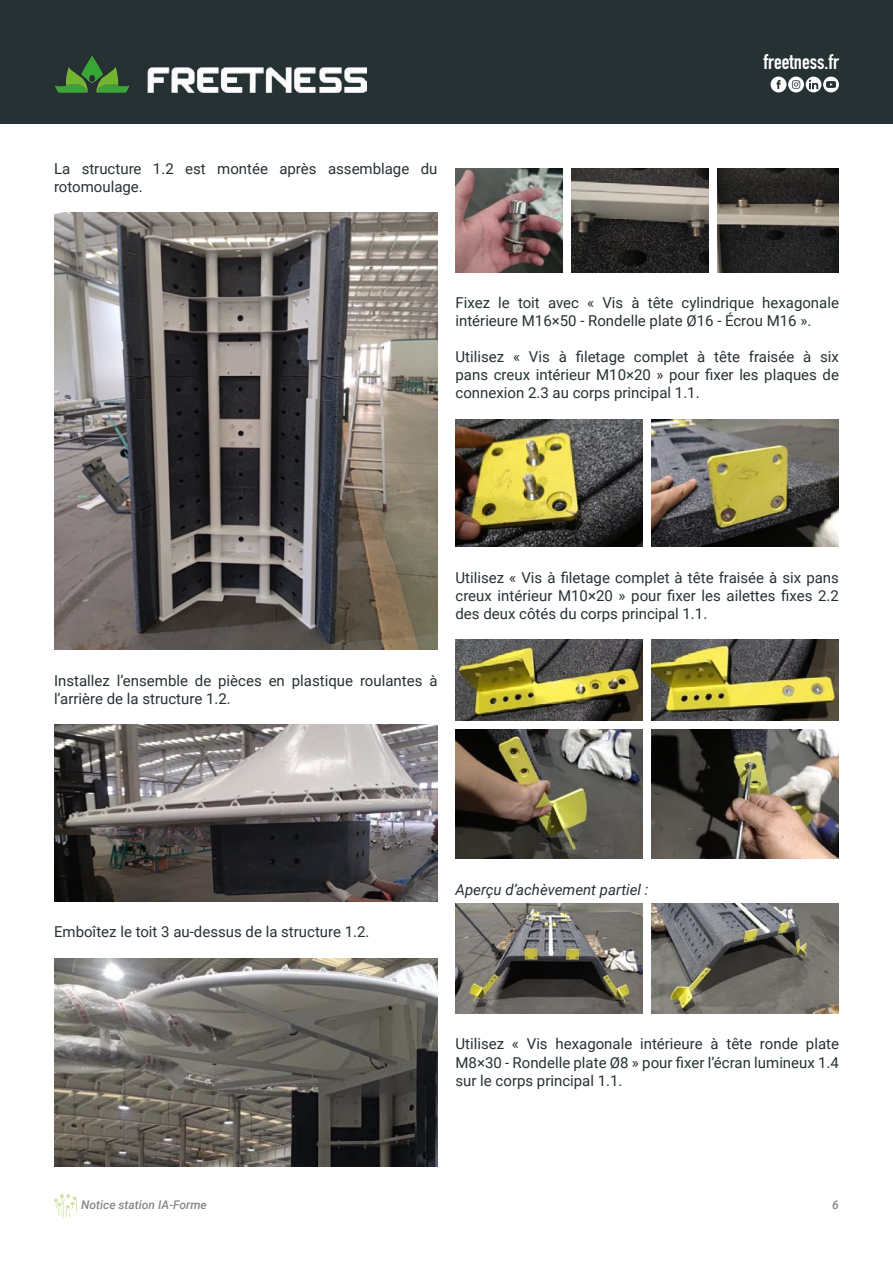
<style>
.page{position:relative;width:893px;height:1263px;background:#fff}
.page>*{position:absolute;margin:0;border:0;box-sizing:border-box;transform-origin:0 0}
.t1{font:700 21px "DIN Condensed";color:#fff}
.t2{font:15px/18px "Roboto";color:#263134}
.t3{font:italic 15px "Roboto";color:#263134}
.t4{font:italic 500 12px "Roboto";color:#878787}
</style>
<div class="page">
<div style="left:0;top:0;width:893px;height:123px;background:#263134"></div>
<svg style="left:771px;top:77px;width:68px;height:15px"></svg>
<img style="left:54px;top:55px;width:313px;height:37px">
<svg style="left:54px;top:1194px;width:23px;height:23px"></svg>
<img style="left:54px;top:213px;width:383px;height:437px">
<img style="left:54px;top:725px;width:383px;height:176px">
<img style="left:54px;top:958px;width:383px;height:208px">
<img style="left:455px;top:169px;width:108px;height:103px">
<img style="left:571px;top:169px;width:138px;height:103px">
<img style="left:717px;top:169px;width:122px;height:103px">
<img style="left:455px;top:419px;width:188px;height:128px">
<img style="left:651px;top:419px;width:188px;height:128px">
<img style="left:455px;top:640px;width:188px;height:81px">
<img style="left:651px;top:640px;width:188px;height:81px">
<img style="left:455px;top:729px;width:188px;height:130px">
<img style="left:651px;top:729px;width:187px;height:130px">
<img style="left:455px;top:903px;width:188px;height:110px">
<img style="left:651px;top:903px;width:188px;height:110px">
<p class="t2" style="left:54px;top:159px;width:385px">La structure 1.2 est montée après assemblage du rotomoulage.</p>
<h1 class="t1" style="left:763px;top:47px;width:77px">freetness.fr</h1>
<p class="t2" style="left:455px;top:294px;width:385px">Fixez le toit avec « Vis à tête cylindrique hexagonale intérieure M16×50 - Rondelle plate Ø16 - Écrou M16 ».</p>
<p class="t2" style="left:455px;top:348px;width:385px;text-align:justify">Utilisez « Vis à filetage complet à tête fraisée à six pans creux intérieur M10×20 » pour fixer les plaques de connexion 2.3 au corps principal 1.1.</p>
<p class="t2" style="left:455px;top:568px;width:385px;text-align:justify">Utilisez « Vis à filetage complet à tête fraisée à six pans creux intérieur M10×20 » pour fixer les ailettes fixes 2.2 des deux côtés du corps principal 1.1.</p>
<p class="t2" style="left:54px;top:671px;width:385px">Installez l’ensemble de pièces en plastique roulantes à l’arrière de la structure 1.2.</p>
<p class="t2" style="left:54px;top:922px;width:317px">Emboîtez le toit 3 au-dessus de la structure 1.2.</p>
<p class="t3" style="left:455px;top:879px;width:194px">Aperçu d’achèvement partiel :</p>
<p class="t2" style="left:455px;top:1034px;width:385px;text-align:justify">Utilisez « Vis hexagonale intérieure à tête ronde plate M8×30 - Rondelle plate Ø8 » pour fixer l’écran lumineux 1.4 sur le corps principal 1.1.</p>
<p class="t4" style="left:81px;top:1196px;width:127px">Notice station IA-Forme</p>
<p class="t4" style="left:832px;top:1196px;width:8px">6</p>
</div>
